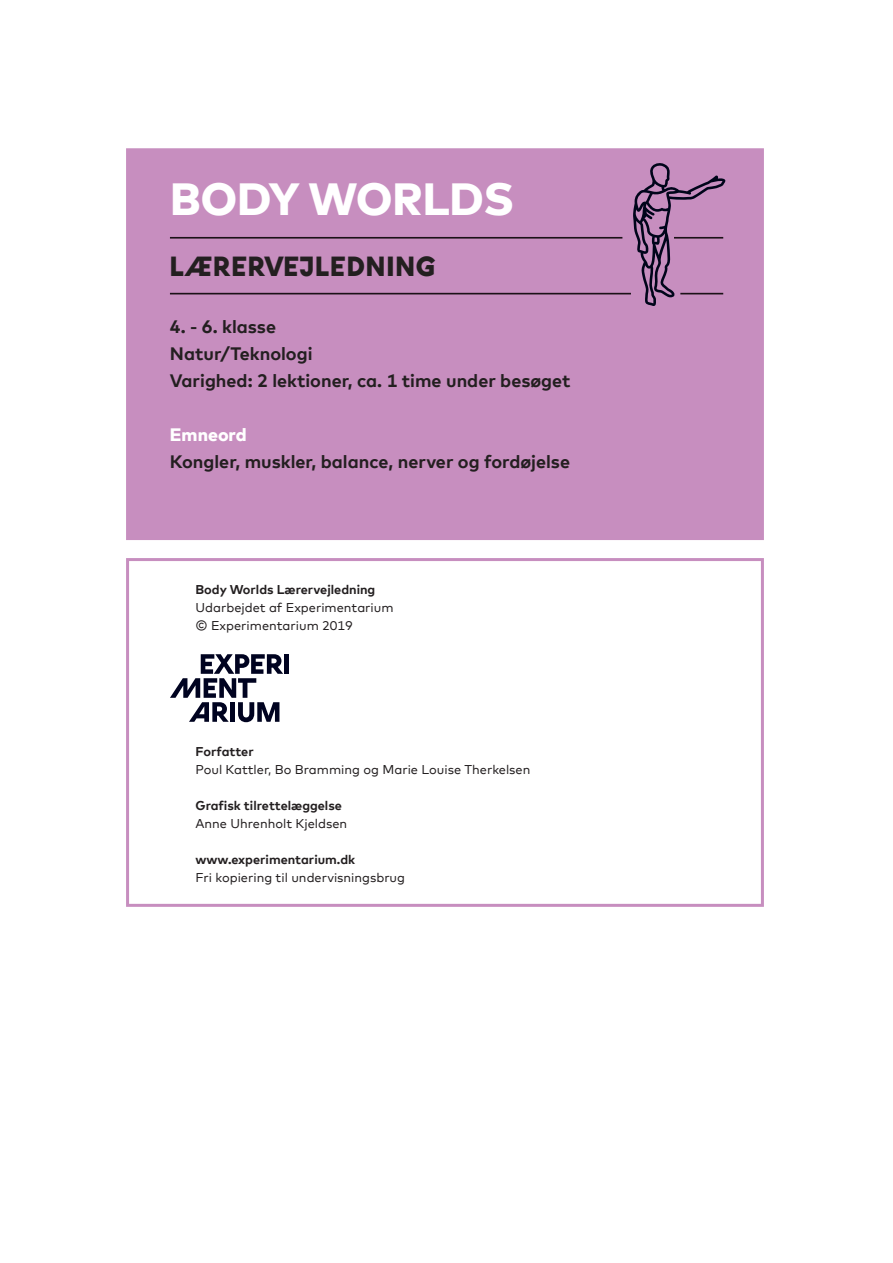
<style>
.page{position:relative;width:893px;height:1263px;background:#fff}
.page>*{position:absolute;margin:0;border:0;box-sizing:border-box;transform-origin:0 0}
.t1{font:800 45px "Mark Offc Pro";color:#fff}
.over{font:27px "EXP Display Prof";letter-spacing:.04em;color:#231f20}
.intro{font:700 18px "Mark Offc Pro";color:#231f20}
.intro-2{font:800 18px "Mark Offc Pro";color:#fff}
.brød{font:12.75px "Mark Offc Pro";color:#231f20}
.brød-2{font:700 12.75px "Mark Offc Pro";color:#231f20}
</style>
<div class="page">
<div style="left:126px;top:148px;width:638px;height:392px;background:#c78ebf"></div>
<hr style="left:170px;top:237px;width:452px;height:2px;background:#231f20">
<hr style="left:170px;top:293px;width:461px;height:1px;background:#231f20">
<svg style="left:633px;top:163px;width:93px;height:143px"></svg>
<div style="left:126px;top:558px;width:638px;height:349px;border:3px solid #c78ebf"></div>
<div style="left:284px;top:654px;width:5px;height:20px;background:#000320"></div>
<svg style="left:170px;top:654px;width:113px;height:68px"></svg>
<p class="t1" style="left:170px;top:164px;width:345px">BODY WORLDS</p>
<p class="over" style="left:170px;top:251px;width:267px">LÆRERVEJLEDNING</p>
<p class="intro" style="left:170px;top:313px;width:108px">4. - 6. klasse</p>
<p class="intro" style="left:170px;top:340px;width:144px">Natur/Teknologi</p>
<p class="intro" style="left:170px;top:367px;width:402px">Varighed: 2 lektioner, ca. 1 time under besøget</p>
<p class="intro-2" style="left:170px;top:421px;width:78px">Emneord</p>
<p class="intro" style="left:170px;top:448px;width:402px">Kongler, muskler, balance, nerver og fordøjelse</p>
<p class="brød-2" style="left:195px;top:580px;width:181px">Body Worlds Lærervejledning</p>
<p class="brød" style="left:195px;top:598px;width:200px">Udarbejdet af Experimentarium</p>
<p class="brød" style="left:195px;top:616px;width:159px">© Experimentarium 2019</p>
<p class="brød-2" style="left:195px;top:742px;width:60px">Forfatter</p>
<p class="brød" style="left:195px;top:760px;width:336px">Poul Kattler, Bo Bramming og Marie Louise Therkelsen</p>
<p class="brød-2" style="left:195px;top:796px;width:148px">Grafisk tilrettelæggelse</p>
<p class="brød" style="left:195px;top:814px;width:153px">Anne Uhrenholt Kjeldsen</p>
<p class="brød-2" style="left:195px;top:850px;width:161px">www.experimentarium.dk</p>
<p class="brød" style="left:195px;top:868px;width:211px">Fri kopiering til undervisningsbrug</p>
</div>
